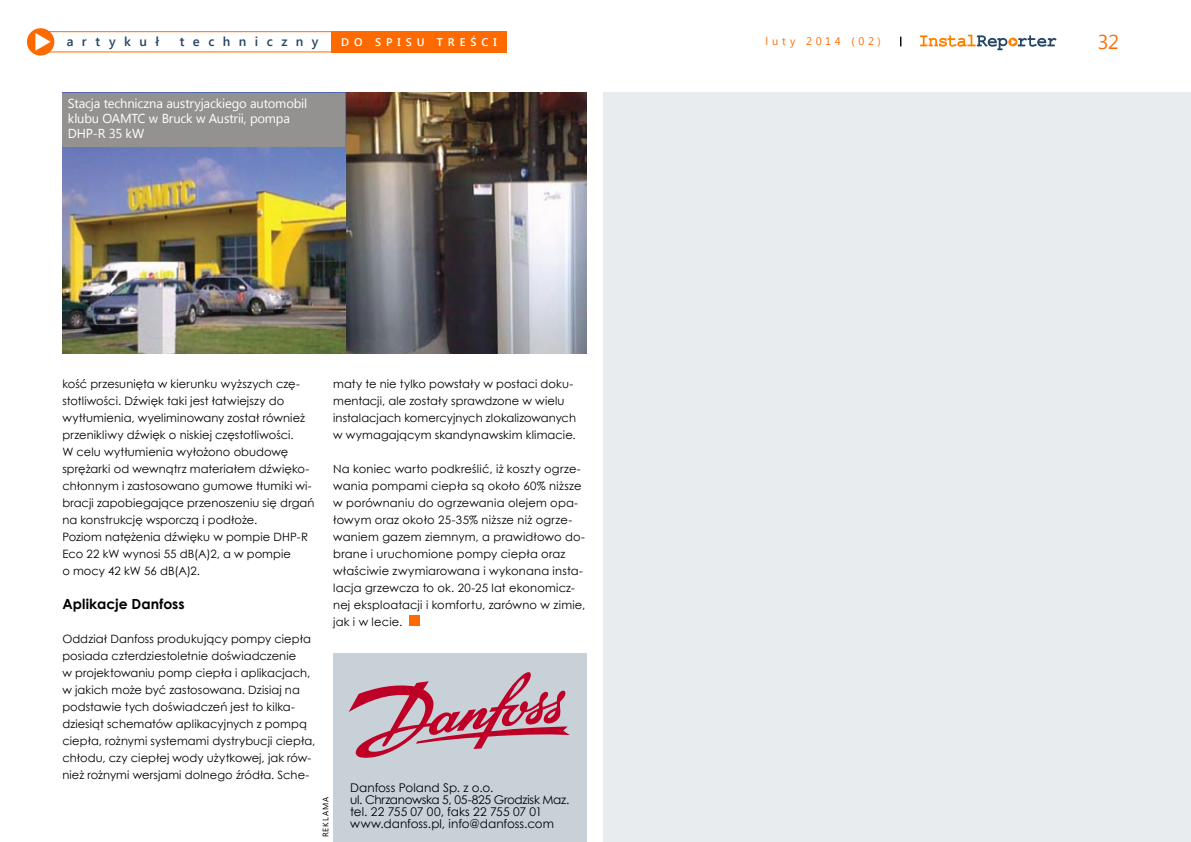
<style>
.page{position:relative;width:1191px;height:842px;background:#fff}
.page>*{position:absolute;margin:0;border:0;box-sizing:border-box;transform-origin:0 0}
.t1{font:20px "Segoe UI";color:#ff6a00}
.t2{font:700 14px "Century Gothic";letter-spacing:.005em;color:#000}
.t3{font:13px/15px "Segoe UI";letter-spacing:-.015em;color:#fff}
.t4{font:600 13px "Segoe UI";letter-spacing:.65em;color:#244564}
.t5{font:12px/12px "Century Gothic";letter-spacing:-.01em;color:#000}
.t6{font:11.5px/17px "Century Gothic";letter-spacing:.01em;color:#000}
.t7{font:600 11.1px "Segoe UI";letter-spacing:.445em;color:#fff}
.t8{font:11px "Segoe UI";letter-spacing:.34em;color:#ff6a00}
.t9{font:8px "Segoe UI";color:#000}
</style>
<div class="page">
<div style="left:27px;top:28px;width:27px;height:28px;background:#ff6a00;border-radius:50%"></div>
<svg style="left:35px;top:33px;width:16px;height:17px"></svg>
<svg style="left:920px;top:35px;width:136px;height:15px"></svg>
<div style="left:33px;top:31px;width:310px;height:21px;border:1px solid #ff6a00"></div>
<div style="left:331px;top:31px;width:176px;height:21px;background:#ff6a00"></div>
<div style="left:409px;top:616px;width:11px;height:10px;background:#ff6a00"></div>
<img style="left:62px;top:93px;width:525px;height:261px">
<div style="left:333px;top:654px;width:253px;height:188px;background:#c8d1d8"></div>
<svg style="left:349px;top:672px;width:220px;height:86px"></svg>
<div style="left:62px;top:93px;width:283px;height:53px;background:#949290"></div>
<div style="left:604px;top:93px;width:587px;height:749px;background:#e9ecef"></div>
<p class="t4" style="left:67px;top:32px;width:94px">artykuł</p>
<p class="t4" style="left:180px;top:32px;width:140px">techniczny</p>
<p class="t7" style="left:341px;top:34px;width:157px">do spisu treści</p>
<p class="t8" style="left:765px;top:34px;width:117px">luty 2014 (02)</p>
<h1 class="t1" style="left:1098px;top:28px;width:22px">32</h1>
<p class="t3" style="left:68px;top:95px;width:241px">Stacja techniczna austryjackiego automobil klubu OAMTC w Bruck w Austrii, pompa<br>DHP-R 35 kW</p>
<p class="t6" style="left:62px;top:375px;width:254px">kość przesunięta w kierunku wyższych czę&shy;stotliwości. Dźwięk taki jest łatwiejszy do wytłumienia, wyeliminowany został również przenikliwy dźwięk o niskiej częstotliwości.<br>W celu wytłumienia wyłożono obudowę sprężarki od wewnątrz materiałem dźwięko&shy;chłonnym i zastosowano gumowe tłumiki wi&shy;bracji zapobiegające przenoszeniu się drgań na konstrukcję wsporczą i podłoże.<br>Poziom natężenia dźwięku w pompie DHP-R Eco 22 kW wynosi 55 dB(A)2, a w pompie<br>o mocy 42 kW 56 dB(A)2.</p>
<p class="t2" style="left:62px;top:593px;width:124px">Aplikacje Danfoss</p>
<p class="t6" style="left:62px;top:630px;width:254px">Oddział Danfoss produkujący pompy ciepła posiada czterdziestoletnie doświadczenie<br>w projektowaniu pomp ciepła i aplikacjach, w jakich może być zastosowana. Dzisiaj na podstawie tych doświadczeń jest to kilka&shy;dziesiąt schematów aplikacyjnych z pompą ciepła, rożnymi systemami dystrybucji ciepła, chłodu, czy ciepłej wody użytkowej, jak rów&shy;nież rożnymi wersjami dolnego źródła. Sche-</p>
<p class="t6" style="left:333px;top:375px;width:244px">maty te nie tylko powstały w postaci doku&shy;mentacji, ale zostały sprawdzone w wielu instalacjach komercyjnych zlokalizowanych w wymagającym skandynawskim klimacie.</p>
<p class="t6" style="left:333px;top:460px;width:254px">Na koniec warto podkreślić, iż koszty ogrze&shy;wania pompami ciepła są około 60% niższe w porównaniu do ogrzewania olejem opa&shy;łowym oraz około 25-35% niższe niż ogrze&shy;waniem gazem ziemnym, a prawidłowo do&shy;brane i uruchomione pompy ciepła oraz właściwie zwymiarowana i wykonana insta&shy;lacja grzewcza to ok. 20-25 lat ekonomicz&shy;nej eksploatacji i komfortu, zarówno w zimie, jak i w lecie.</p>
<p class="t9" style="left:320px;top:837px;width:42px;rotate:-90deg">reklama</p>
<p class="t5" style="left:350px;top:782px;width:221px">Danfoss Poland Sp. z o.o.<br>ul. Chrzanowska 5, 05-825 Grodzisk Maz. tel. 22 755 07 00, faks 22 755 07 01 www.danfoss.pl, info@danfoss.com</p>
</div>
